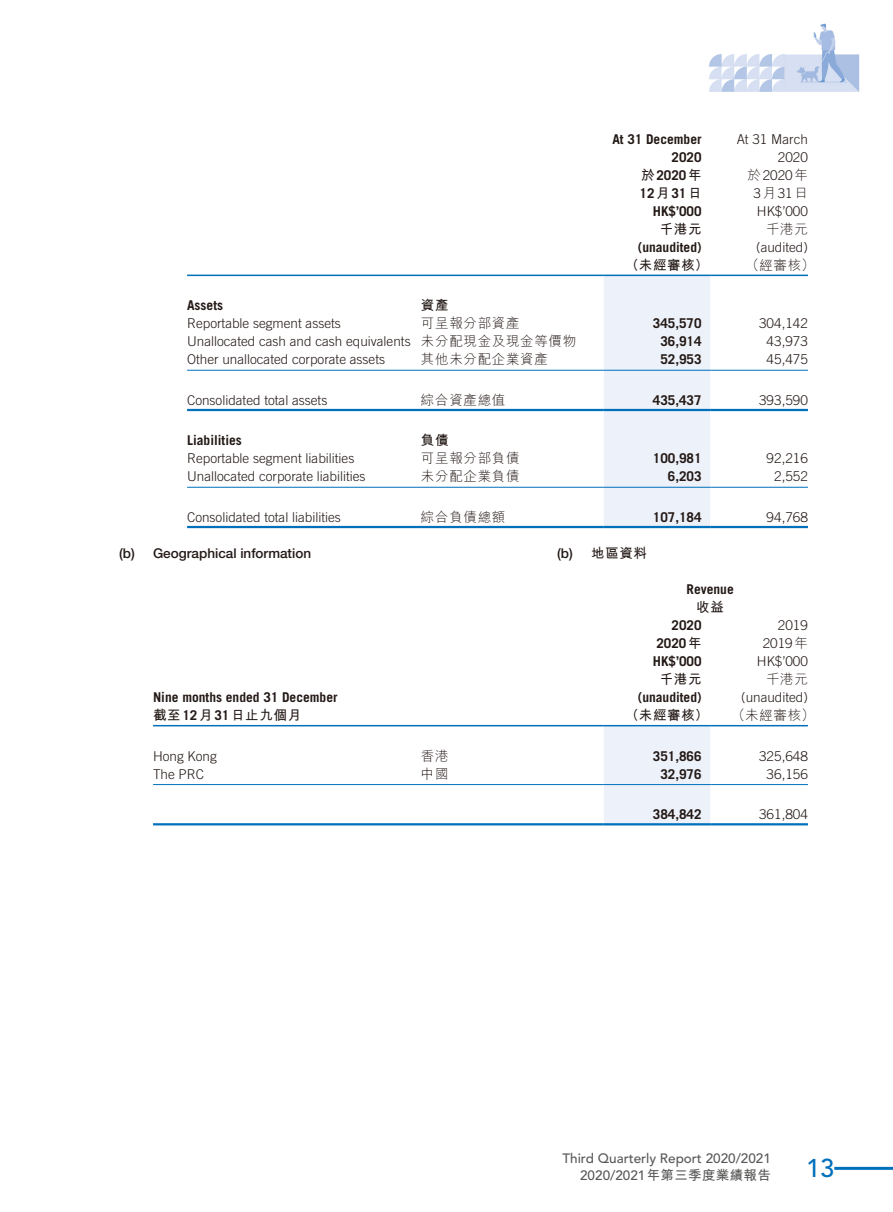
<style>
.page{position:relative;width:893px;height:1212px;background:#fff}
.page>*{position:absolute;margin:0;border:0;box-sizing:border-box;transform-origin:0 0}
.t1{font:500 25.5px "Avenir LT Std";color:#0070bb}
.t2{font:300 13.5px/18px "Trade Gothic LT Std";color:#231916;text-align:right}
.t3{font:700 13.5px/18px "Trade Gothic LT Std";color:#231916;text-align:right}
.t4{font:300 13.5px "M Hei HK";letter-spacing:.05em;color:#231916}
.t5{font:500 13.5px/16.6px "Avenir LT Std";color:#595857;text-align:right}
.t6{font:700 13.5px "M Hei HK";letter-spacing:.05em;color:#231916}
.t7{font:500 13.5px "Helvetica Neue LT Std";color:#231916}
.s1{font-family:"M Hei HK"}
.s2{font-family:"Trade Gothic LT Std"}
.s3{font-family:"Helvetica Neue LT Std";font-weight:500}
.s4{font-family:"M Hei HK";font-weight:700}
</style>
<div class="page">
<img style="left:153px;top:23px;width:740px;height:1144px">
<hr style="left:834px;top:1167px;width:59px;height:3px;background:#0070bb">
<div style="left:604px;top:276px;width:106px;height:250px;background:#edf1f9"></div>
<hr style="left:187px;top:275px;width:234px;height:1px;background:#0070bb">
<hr style="left:421px;top:275px;width:183px;height:1px;background:#0070bb">
<hr style="left:604px;top:275px;width:106px;height:1px;background:#0070bb">
<hr style="left:710px;top:275px;width:98px;height:1px;background:#0070bb">
<hr style="left:187px;top:370px;width:234px;height:1px;background:#0070bb">
<hr style="left:421px;top:370px;width:183px;height:1px;background:#0070bb">
<hr style="left:604px;top:370px;width:106px;height:1px;background:#0070bb">
<hr style="left:710px;top:370px;width:98px;height:1px;background:#0070bb">
<hr style="left:187px;top:409px;width:234px;height:2px;background:#0070bb">
<hr style="left:421px;top:409px;width:183px;height:2px;background:#0070bb">
<hr style="left:604px;top:409px;width:106px;height:2px;background:#0070bb">
<hr style="left:710px;top:409px;width:98px;height:2px;background:#0070bb">
<hr style="left:187px;top:487px;width:234px;height:1px;background:#0070bb">
<hr style="left:421px;top:487px;width:183px;height:1px;background:#0070bb">
<hr style="left:604px;top:487px;width:106px;height:1px;background:#0070bb">
<hr style="left:710px;top:487px;width:98px;height:1px;background:#0070bb">
<hr style="left:187px;top:526px;width:234px;height:2px;background:#0070bb">
<hr style="left:421px;top:526px;width:183px;height:2px;background:#0070bb">
<hr style="left:604px;top:526px;width:106px;height:2px;background:#0070bb">
<hr style="left:710px;top:526px;width:98px;height:2px;background:#0070bb">
<div style="left:604px;top:726px;width:106px;height:97px;background:#edf1f9"></div>
<hr style="left:153px;top:725px;width:268px;height:1px;background:#0070bb">
<hr style="left:421px;top:725px;width:183px;height:1px;background:#0070bb">
<hr style="left:604px;top:725px;width:106px;height:1px;background:#0070bb">
<hr style="left:710px;top:725px;width:98px;height:1px;background:#0070bb">
<hr style="left:153px;top:784px;width:268px;height:1px;background:#0070bb">
<hr style="left:421px;top:784px;width:183px;height:1px;background:#0070bb">
<hr style="left:604px;top:784px;width:106px;height:1px;background:#0070bb">
<hr style="left:710px;top:784px;width:98px;height:1px;background:#0070bb">
<hr style="left:153px;top:823px;width:268px;height:2px;background:#0070bb">
<hr style="left:421px;top:823px;width:183px;height:2px;background:#0070bb">
<hr style="left:604px;top:823px;width:106px;height:2px;background:#0070bb">
<hr style="left:710px;top:823px;width:98px;height:2px;background:#0070bb">
<p class="t3" style="left:612px;top:130px;width:91px">At 31 December<br>2020</p>
<p class="t2" style="left:737px;top:130px;width:73px">At 31 March<br>2020</p>
<p class="t3" style="left:639px;top:166px;width:64px;text-align:left"><span class="s1">於</span>2020<span class="s1">年<br></span>12<span class="s1">月</span>31<span class="s1">日</span></p>
<p class="t2" style="left:747px;top:166px;width:62px;text-align:center"><span class="s1">於</span>2020<span class="s1">年<br></span>3<span class="s1">月</span>31<span class="s1">日</span></p>
<p class="t3" style="left:653px;top:202px;width:50px">HK$’000</p>
<p class="t2" style="left:757px;top:202px;width:53px">HK$’000</p>
<p class="t6" style="left:660px;top:219px;width:43px">千港元</p>
<p class="t4" style="left:766px;top:222px;width:43px">千港元</p>
<p class="t3" style="left:638px;top:238px;width:65px">(unaudited)</p>
<p class="t2" style="left:756px;top:238px;width:53px">(audited)</p>
<p class="t6" style="left:625px;top:255px;width:85px">（未經審核）</p>
<p class="t4" style="left:746px;top:258px;width:70px">（經審核）</p>
<p class="t3" style="left:187px;top:296px;width:37px">Assets</p>
<p class="t6" style="left:421px;top:296px;width:29px">資產</p>
<p class="t2" style="left:187px;top:314px;width:155px">Reportable segment assets</p>
<p class="t4" style="left:421px;top:316px;width:100px">可呈報分部資產</p>
<p class="t3" style="left:653px;top:314px;width:50px">345,570</p>
<p class="t2" style="left:759px;top:314px;width:50px">304,142</p>
<p class="t2" style="left:187px;top:332px;width:391px">Unallocated cash and cash equivalents <span class="s1">未分配現金及現金等價物</span></p>
<p class="t3" style="left:660px;top:332px;width:43px">36,914</p>
<p class="t2" style="left:767px;top:332px;width:43px">43,973</p>
<p class="t2" style="left:187px;top:350px;width:200px">Other unallocated corporate assets</p>
<p class="t4" style="left:421px;top:352px;width:128px">其他未分配企業資產</p>
<p class="t3" style="left:660px;top:350px;width:43px">52,953</p>
<p class="t2" style="left:767px;top:350px;width:43px">45,475</p>
<p class="t2" style="left:187px;top:391px;width:142px">Consolidated total assets</p>
<p class="t4" style="left:421px;top:393px;width:86px">綜合資產總值</p>
<p class="t3" style="left:653px;top:391px;width:50px">435,437</p>
<p class="t2" style="left:759px;top:391px;width:50px">393,590</p>
<p class="t3" style="left:187px;top:431px;width:56px">Liabilities</p>
<p class="t6" style="left:421px;top:431px;width:29px">負債</p>
<p class="t2" style="left:187px;top:449px;width:169px">Reportable segment liabilities</p>
<p class="t4" style="left:421px;top:451px;width:100px">可呈報分部負債</p>
<p class="t3" style="left:653px;top:449px;width:50px">100,981</p>
<p class="t2" style="left:767px;top:449px;width:43px">92,216</p>
<p class="t2" style="left:187px;top:467px;width:180px">Unallocated corporate liabilities</p>
<p class="t4" style="left:421px;top:469px;width:100px">未分配企業負債</p>
<p class="t3" style="left:668px;top:467px;width:35px">6,203</p>
<p class="t2" style="left:774px;top:467px;width:35px">2,552</p>
<p class="t2" style="left:187px;top:508px;width:155px">Consolidated total liabilities</p>
<p class="t4" style="left:421px;top:510px;width:86px">綜合負債總額</p>
<p class="t3" style="left:653px;top:508px;width:50px">107,184</p>
<p class="t2" style="left:767px;top:508px;width:43px">94,768</p>
<p class="t7" style="left:119px;top:545px;width:194px">(b) Geographical information</p>
<p class="t3" style="left:686px;top:580px;width:49px">Revenue</p>
<p class="t6" style="left:696px;top:597px;width:29px">收益</p>
<p class="t3" style="left:672px;top:616px;width:32px">2020</p>
<p class="t2" style="left:778px;top:616px;width:32px">2019</p>
<p class="t3" style="left:656px;top:634px;width:47px">2020<span class="s1">年</span></p>
<p class="t2" style="left:763px;top:634px;width:47px">2019<span class="s1">年</span></p>
<p class="t3" style="left:653px;top:652px;width:50px">HK$’000</p>
<p class="t2" style="left:757px;top:652px;width:53px">HK$’000</p>
<p class="t6" style="left:660px;top:669px;width:43px">千港元</p>
<p class="t4" style="left:766px;top:672px;width:43px">千港元</p>
<p class="t3" style="left:153px;top:688px;width:186px">Nine months ended 31 December</p>
<p class="t3" style="left:638px;top:688px;width:65px">(unaudited)</p>
<p class="t2" style="left:741px;top:688px;width:68px">(unaudited)</p>
<p class="t6" style="left:153px;top:705px;width:150px">截至<span class="s2">12</span>月<span class="s2">31</span>日止九個月</p>
<p class="t6" style="left:625px;top:705px;width:85px">（未經審核）</p>
<p class="t4" style="left:732px;top:708px;width:85px">（未經審核）</p>
<p class="t2" style="left:153px;top:747px;width:65px">Hong Kong</p>
<p class="t4" style="left:421px;top:749px;width:29px">香港</p>
<p class="t3" style="left:653px;top:747px;width:50px">351,866</p>
<p class="t2" style="left:759px;top:747px;width:50px">325,648</p>
<p class="t2" style="left:153px;top:765px;width:53px">The PRC</p>
<p class="t4" style="left:421px;top:767px;width:29px">中國</p>
<p class="t3" style="left:660px;top:765px;width:43px">32,976</p>
<p class="t2" style="left:767px;top:765px;width:43px">36,156</p>
<p class="t3" style="left:653px;top:805px;width:50px">384,842</p>
<p class="t2" style="left:759px;top:805px;width:50px">361,804</p>
<p class="t6" style="left:557px;top:543px;width:92px"><span class="s3">(b)</span> 地區資料</p>
<p class="t5" style="left:562px;top:1150px;width:210px">Third Quarterly Report 2020/2021<br>2020/2021<span class="s4">年第三季度業績報告</span></p>
<h1 class="t1" style="left:806px;top:1153px;width:30px">13</h1>
</div>
